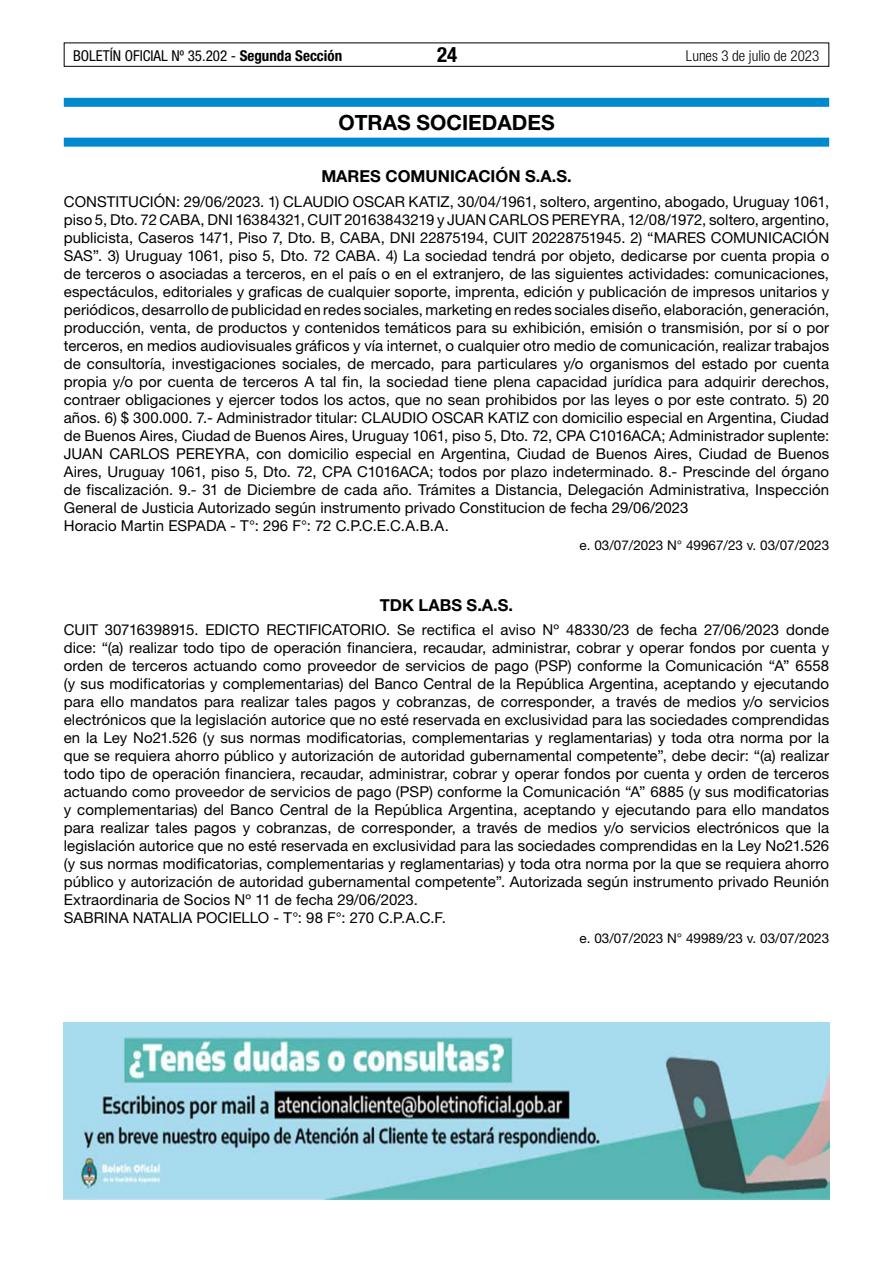
<style>
.page{position:relative;width:893px;height:1263px;background:#fff}
.page>*{position:absolute;margin:0;border:0;box-sizing:border-box;transform-origin:0 0}
.t1{font:700 21px "Helvetica Neue LT Std";color:#000}
.t2{font:700 condensed 21px "Helvetica Neue LT Std";color:#000}
.t3{font:700 16.5px "Helvetica Neue LT Std";color:#000}
.t4{font:15px/18px "Helvetica Neue LT Std";letter-spacing:.005em;color:#000}
.t5{font:condensed 15px "Helvetica Neue LT Std";color:#000}
.t6{font:300 condensed 15px "Helvetica Neue LT Std";color:#000}
.t7{font:13.5px "Helvetica Neue LT Std";color:#000}
.s1{font-weight:700}
</style>
<div class="page">
<div style="left:64px;top:43px;width:765px;height:24px;border:1px solid #000"></div>
<div style="left:64px;top:98px;width:765px;height:9px;background:#0089cf"></div>
<div style="left:64px;top:138px;width:765px;height:9px;background:#0089cf"></div>
<img style="left:64px;top:1023px;width:765px;height:176px">
<p class="t5" style="left:73px;top:47px;width:271px">BOLETÍN OFICIAL Nº 35.202 - <span class="s1">Segunda Sección</span></p>
<h1 class="t2" style="left:437px;top:42px;width:22px">24</h1>
<p class="t6" style="left:686px;top:47px;width:135px">Lunes 3 de julio de 2023</p>
<h1 class="t1" style="left:338px;top:110px;width:218px">OTRAS SOCIEDADES</h1>
<p class="t3" style="left:321px;top:166px;width:252px">MARES COMUNICACIÓN S.A.S.</p>
<p class="t4" style="left:64px;top:192px;width:767px">CONSTITUCIÓN: 29/06/2023. 1) CLAUDIO OSCAR KATIZ, 30/04/1961, soltero, argentino, abogado, Uruguay 1061, piso 5, Dto. 72 CABA, DNI 16384321, CUIT 20163843219 y JUAN CARLOS PEREYRA, 12/08/1972, soltero, argentino, publicista, Caseros 1471, Piso 7, Dto. B, CABA, DNI 22875194, CUIT 20228751945. 2) “MARES COMUNICACIÓN SAS”. 3) Uruguay 1061, piso 5, Dto. 72 CABA. 4) La sociedad tendrá por objeto, dedicarse por cuenta propia o de terceros o asociadas a terceros, en el país o en el extranjero, de las siguientes actividades: comunicaciones, espectáculos, editoriales y graficas de cualquier soporte, imprenta, edición y publicación de impresos unitarios y periódicos, desarrollo de publicidad en redes sociales, marketing en redes sociales diseño, elaboración, generación, producción, venta, de productos y contenidos temáticos para su exhibición, emisión o transmisión, por sí o por terceros, en medios audiovisuales gráficos y vía internet, o cualquier otro medio de comunicación, realizar trabajos de consultoría, investigaciones sociales, de mercado, para particulares y/o organismos del estado por cuenta propia y/o por cuenta de terceros A tal fin, la sociedad tiene plena capacidad jurídica para adquirir derechos, contraer obligaciones y ejercer todos los actos, que no sean prohibidos por las leyes o por este contrato. 5) 20 años. 6) $ 300.000. 7.- Administrador titular: CLAUDIO OSCAR KATIZ con domicilio especial en Argentina, Ciudad de Buenos Aires, Ciudad de Buenos Aires, Uruguay 1061, piso 5, Dto. 72, CPA C1016ACA; Administrador suplente:<br>JUAN CARLOS PEREYRA, con domicilio especial en Argentina, Ciudad de Buenos Aires, Ciudad de Buenos Aires, Uruguay 1061, piso 5, Dto. 72, CPA C1016ACA; todos por plazo indeterminado. 8.- Prescinde del órgano de fiscalización. 9.- 31 de Diciembre de cada año. Trámites a Distancia, Delegación Administrativa, Inspección General de Justicia Autorizado según instrumento privado Constitucion de fecha 29/06/2023<br>Horacio Martin ESPADA - T°: 296 F°: 72 C.P.C.E.C.A.B.A.</p>
<p class="t7" style="left:580px;top:537px;width:251px">e. 03/07/2023 N° 49967/23 v. 03/07/2023</p>
<p class="t3" style="left:380px;top:595px;width:135px">TDK LABS S.A.S.</p>
<p class="t4" style="left:64px;top:620px;width:767px">CUIT 30716398915. EDICTO RECTIFICATORIO. Se rectifica el aviso Nº 48330/23 de fecha 27/06/2023 donde dice: “(a) realizar todo tipo de operación financiera, recaudar, administrar, cobrar y operar fondos por cuenta y orden de terceros actuando como proveedor de servicios de pago (PSP) conforme la Comunicación “A” 6558 (y sus modificatorias y complementarias) del Banco Central de la República Argentina, aceptando y ejecutando para ello mandatos para realizar tales pagos y cobranzas, de corresponder, a través de medios y/o servicios electrónicos que la legislación autorice que no esté reservada en exclusividad para las sociedades comprendidas en la Ley No21.526 (y sus normas modificatorias, complementarias y reglamentarias) y toda otra norma por la que se requiera ahorro público y autorización de autoridad gubernamental competente”, debe decir: “(a) realizar todo tipo de operación financiera, recaudar, administrar, cobrar y operar fondos por cuenta y orden de terceros actuando como proveedor de servicios de pago (PSP) conforme la Comunicación “A” 6885 (y sus modificatorias y complementarias) del Banco Central de la República Argentina, aceptando y ejecutando para ello mandatos para realizar tales pagos y cobranzas, de corresponder, a través de medios y/o servicios electrónicos que la legislación autorice que no esté reservada en exclusividad para las sociedades comprendidas en la Ley No21.526 (y sus normas modificatorias, complementarias y reglamentarias) y toda otra norma por la que se requiera ahorro público y autorización de autoridad gubernamental competente”. Autorizada según instrumento privado Reunión Extraordinaria de Socios Nº 11 de fecha 29/06/2023.<br>SABRINA NATALIA POCIELLO - T°: 98 F°: 270 C.P.A.C.F.</p>
<p class="t7" style="left:580px;top:930px;width:251px">e. 03/07/2023 N° 49989/23 v. 03/07/2023</p>
</div>
